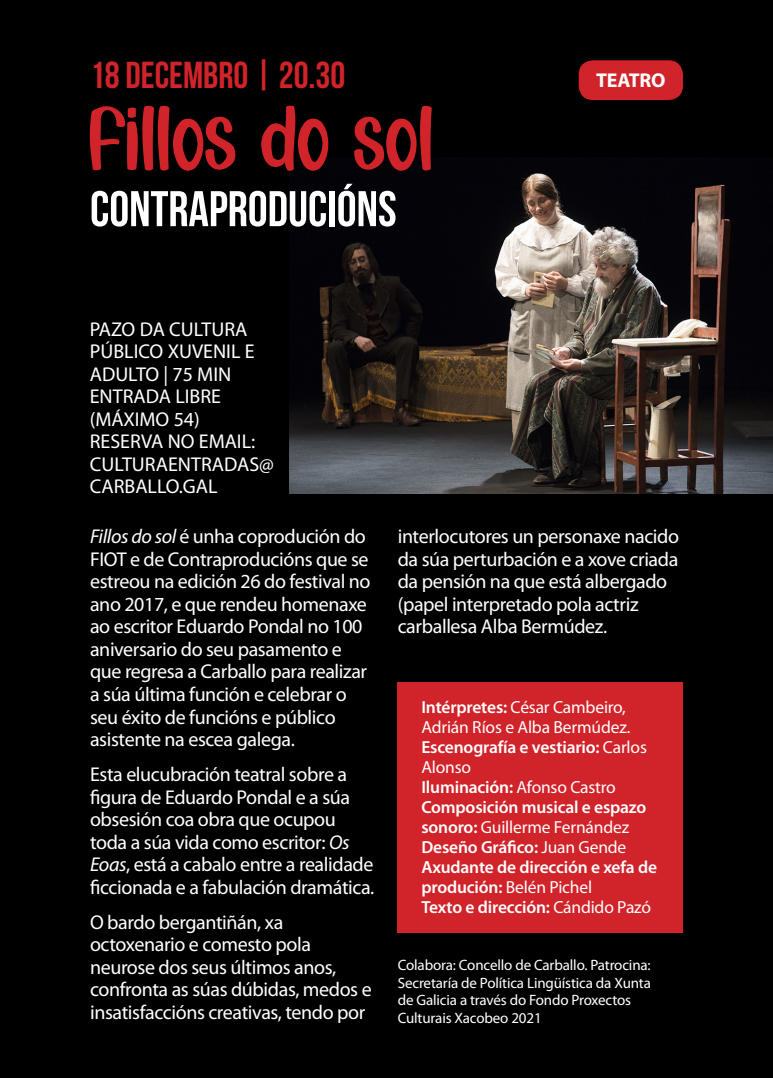
<style>
.page{position:relative;width:773px;height:1078px;background:#fff}
.page>*{position:absolute;margin:0;border:0;box-sizing:border-box;transform-origin:0 0}
.t1{font:67.5px "Kids Monday";color:#d1232a}
.t2{font:50px "Bebas Neue";color:#fff}
.t3{font:37.5px "Bebas Neue";color:#d1232a}
.t4{font:20px/22.5px "Myriad Pro";letter-spacing:-.02em;color:#fff}
.t5{font:20px/22.5px "Myriad Pro";color:#fff}
.t6{font:700 20px "Myriad Pro";letter-spacing:-.01em;color:#fff}
.t7{font:600 17.5px/20px "Myriad Pro";letter-spacing:-.01em;color:#fff}
.t8{font:17.5px/20px "Myriad Pro";letter-spacing:-.01em;color:#fff}
.t9{font:15px/17.5px "Myriad Pro";letter-spacing:-.01em;color:#fff}
.s1{font-style:italic}
.s2{font-weight:600}
.s3{font-weight:400}
</style>
<div class="page">
<div style="left:0;top:0;width:772px;height:1077px;background:#000"></div>
<img style="left:289px;top:158px;width:483px;height:335px">
<div style="left:397px;top:681px;width:285px;height:251px;background:#d1232a"></div>
<div style="left:578px;top:60px;width:104px;height:40px;background:#d1232a;border-radius:14px"></div>
<p class="t3" style="left:90px;top:55px;width:257px">18 DECEMBRO | 20.30</p>
<p class="t1" style="left:90px;top:86px;width:345px">Fillos do sol</p>
<p class="t2" style="left:90px;top:181px;width:308px">CONTRAPRODUCIÓNS</p>
<p class="t5" style="left:90px;top:317px;width:159px">PAZO DA CULTURA</p>
<p class="t5" style="left:90px;top:339px;width:166px">PÚBLICO XUVENIL E<br>ADULTO | 75 MIN</p>
<p class="t5" style="left:90px;top:384px;width:186px">ENTRADA LIBRE (MÁXIMO 54)<br>RESERVA NO EMAIL:<br>CULTURAENTRADAS@<br>CARBALLO.GAL</p>
<p class="t6" style="left:596px;top:68px;width:71px">TEATRO</p>
<p class="t4" style="left:90px;top:525px;width:282px"><span class="s1">Fillos do sol</span> é unha coprodución do<br>FIOT e de Contraproducións que se estreou na edición 26 do festival no ano 2017, e que rendeu homenaxe ao escritor Eduardo Pondal no 100 aniversario do seu pasamento e que regresa a Carballo para realizar a súa última función e celebrar o seu éxito de funcións e público asistente na escea galega.</p>
<p class="t4" style="left:90px;top:762px;width:286px">Esta elucubración teatral sobre a figura de Eduardo Pondal e a súa obsesión coa obra que ocupou toda a súa vida como escritor: <span class="s1">Os Eoas</span>, está a cabalo entre a realidade ficcionada e a fabulación dramática.</p>
<p class="t4" style="left:90px;top:910px;width:283px">O bardo bergantiñán, xa octoxenario e comesto pola neurose dos seus últimos anos, confronta as súas dúbidas, medos e insatisfaccións creativas, tendo por</p>
<p class="t4" style="left:397px;top:525px;width:283px">interlocutores un personaxe nacido da súa perturbación e a xove criada da pensión na que está albergado (papel interpretado pola actriz carballesa Alba Bermúdez.</p>
<p class="t8" style="left:421px;top:696px;width:210px"><span class="s2">Intérpretes:</span> César Cambeiro,<br>Adrián Ríos e Alba Bermúdez.</p>
<p class="t7" style="left:421px;top:736px;width:227px">Escenografía e vestiario: <span class="s3">Carlos<br>Alonso</span></p>
<p class="t7" style="left:421px;top:776px;width:196px">Iluminación: <span class="s3">Afonso Castro</span></p>
<p class="t7" style="left:421px;top:796px;width:226px">Composición musical e espazo sonoro: <span class="s3">Guillerme Fernández</span></p>
<p class="t7" style="left:421px;top:836px;width:206px">Deseño Gráfico: <span class="s3">Juan Gende</span></p>
<p class="t7" style="left:421px;top:856px;width:237px">Axudante de dirección e xefa de produción: <span class="s3">Belén Pichel</span></p>
<p class="t7" style="left:421px;top:896px;width:231px">Texto e dirección: <span class="s3">Cándido Pazó</span></p>
<p class="t9" style="left:397px;top:955px;width:255px">Colabora: Concello de Carballo. Patrocina:<br>Secretaría de Política Lingüística da Xunta de Galicia a través do Fondo Proxectos Culturais Xacobeo 2021</p>
</div>
